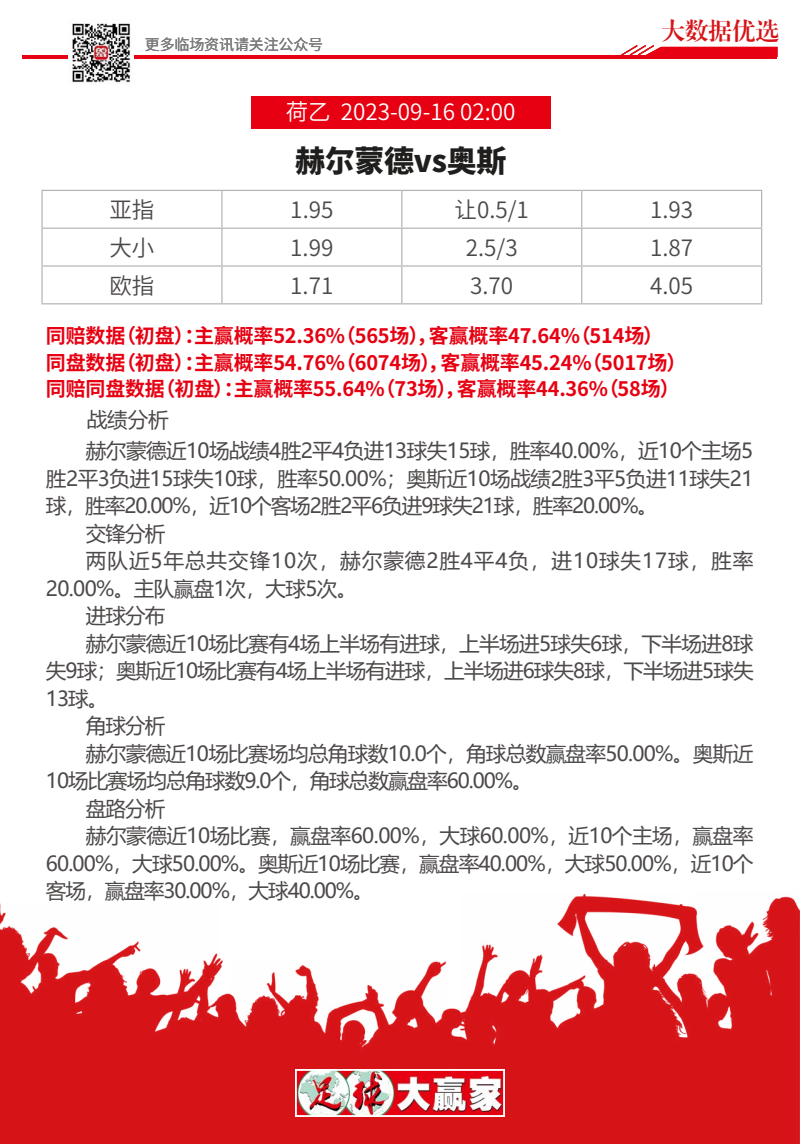
<style>
.page{position:relative;width:800px;height:1144px;background:#fff}
.page>*{position:absolute;margin:0;border:0;box-sizing:border-box;transform-origin:0 0}
.t1{font:900 30px "Noto Sans Hans";letter-spacing:-.01em;color:#1f1e1d}
.t2{font:23.75px "CT Biao Song SJ";letter-spacing:-.01em;color:#d61418}
.t3{font:600 22.5px "Noto Sans Hans";color:#4c4948}
.t4{font:600 22.5px "Noto Sans Hans";color:#fff}
.t5{font:20.62px "Microsoft Ya Hei";letter-spacing:-.035em;color:#4c4948}
.t6{font:20.62px "Microsoft Ya Hei";letter-spacing:.045em;color:#4c4948}
.t7{font:700 20px/26.2px "Noto Sans Hans";letter-spacing:-.01em;color:#e60012}
.t8{font:600 15px "Noto Sans Hans";letter-spacing:-.01em;color:#7d7d7d}
</style>
<div class="page">
<img style="left:0;top:893px;width:800px;height:251px">
<img style="left:298px;top:1072px;width:204px;height:42px">
<div style="left:295px;top:1069px;width:210px;height:48px;border:2px solid #fff"></div>
<img style="left:72px;top:23px;width:59px;height:60px">
<hr style="left:22px;top:55px;width:755px;height:4px;background:#e60012">
<svg style="left:621px;top:45px;width:156px;height:10px"></svg>
<hr style="left:41px;top:190px;width:181px;height:1px;background:#b5b6b6">
<hr style="left:41px;top:191px;width:2px;height:37px;background:#b5b6b6">
<hr style="left:222px;top:190px;width:180px;height:1px;background:#b5b6b6">
<hr style="left:221px;top:191px;width:2px;height:37px;background:#b5b6b6">
<hr style="left:402px;top:190px;width:180px;height:1px;background:#b5b6b6">
<hr style="left:401px;top:191px;width:1px;height:37px;background:#b5b6b6">
<hr style="left:582px;top:190px;width:180px;height:1px;background:#b5b6b6">
<hr style="left:581px;top:191px;width:1px;height:37px;background:#b5b6b6">
<hr style="left:761px;top:191px;width:1px;height:37px;background:#b5b6b6">
<hr style="left:41px;top:228px;width:181px;height:1px;background:#b5b6b6">
<hr style="left:41px;top:229px;width:2px;height:36px;background:#b5b6b6">
<hr style="left:222px;top:228px;width:180px;height:1px;background:#b5b6b6">
<hr style="left:221px;top:229px;width:2px;height:36px;background:#b5b6b6">
<hr style="left:402px;top:228px;width:180px;height:1px;background:#b5b6b6">
<hr style="left:401px;top:229px;width:1px;height:36px;background:#b5b6b6">
<hr style="left:582px;top:228px;width:180px;height:1px;background:#b5b6b6">
<hr style="left:581px;top:229px;width:1px;height:36px;background:#b5b6b6">
<hr style="left:761px;top:229px;width:1px;height:36px;background:#b5b6b6">
<hr style="left:41px;top:265px;width:181px;height:2px;background:#b5b6b6">
<hr style="left:41px;top:267px;width:2px;height:36px;background:#b5b6b6">
<hr style="left:222px;top:265px;width:180px;height:2px;background:#b5b6b6">
<hr style="left:221px;top:267px;width:2px;height:36px;background:#b5b6b6">
<hr style="left:402px;top:265px;width:180px;height:2px;background:#b5b6b6">
<hr style="left:401px;top:267px;width:1px;height:36px;background:#b5b6b6">
<hr style="left:582px;top:265px;width:180px;height:2px;background:#b5b6b6">
<hr style="left:581px;top:267px;width:1px;height:36px;background:#b5b6b6">
<hr style="left:761px;top:267px;width:1px;height:36px;background:#b5b6b6">
<hr style="left:41px;top:303px;width:181px;height:1px;background:#b5b6b6">
<hr style="left:222px;top:303px;width:180px;height:1px;background:#b5b6b6">
<hr style="left:402px;top:303px;width:180px;height:1px;background:#b5b6b6">
<hr style="left:582px;top:303px;width:180px;height:1px;background:#b5b6b6">
<div style="left:251px;top:96px;width:300px;height:33px;background:#e60012"></div>
<p class="t8" style="left:145px;top:36px;width:180px">更多临场资讯请关注公众号</p>
<p class="t4" style="left:286px;top:99px;width:231px">荷乙 2023-09-16 02:00</p>
<h1 class="t1" style="left:295px;top:144px;width:213px">赫尔蒙德vs奥斯</h1>
<p class="t2" style="left:661px;top:19px;width:119px">大数据优选</p>
<p class="t3" style="left:109px;top:197px;width:46px">亚指</p>
<p class="t3" style="left:290px;top:197px;width:45px">1.95</p>
<p class="t3" style="left:455px;top:197px;width:76px">让0.5/1</p>
<p class="t3" style="left:650px;top:197px;width:45px">1.93</p>
<p class="t3" style="left:109px;top:235px;width:46px">大小</p>
<p class="t3" style="left:290px;top:235px;width:45px">1.99</p>
<p class="t3" style="left:466px;top:235px;width:53px">2.5/3</p>
<p class="t3" style="left:650px;top:235px;width:45px">1.87</p>
<p class="t3" style="left:109px;top:273px;width:46px">欧指</p>
<p class="t3" style="left:290px;top:273px;width:45px">1.71</p>
<p class="t3" style="left:470px;top:273px;width:45px">3.70</p>
<p class="t3" style="left:650px;top:273px;width:45px">4.05</p>
<p class="t7" style="left:46px;top:323px;width:642px">同赔数据（初盘）：主赢概率52.36%（565场），客赢概率47.64%（514场）同盘数据（初盘）：主赢概率54.76%（6074场），客赢概率45.24%（5017场）同赔同盘数据（初盘）：主赢概率55.64%（73场），客赢概率44.36%（58场）</p>
<p class="t5" style="left:87px;top:406px;width:83px">战绩分析</p>
<p class="t5" style="left:86px;top:437px;width:669px">赫尔蒙德近10场战绩4胜2平4负进13球失15球，胜率40.00%，近10个主场5</p>
<p class="t5" style="left:46px;top:464px;width:709px">胜2平3负进15球失10球，胜率50.00%；奥斯近10场战绩2胜3平5负进11球失21</p>
<p class="t5" style="left:46px;top:492px;width:614px">球，胜率20.00%，近10个客场2胜2平6负进9球失21球，胜率20.00%。</p>
<p class="t5" style="left:86px;top:519px;width:81px">交锋分析</p>
<p class="t6" style="left:86px;top:547px;width:669px">两队近5年总共交锋10次，赫尔蒙德2胜4平4负，进10球失17球，胜率</p>
<p class="t5" style="left:46px;top:574px;width:313px">20.00%。主队赢盘1次，大球5次。</p>
<p class="t5" style="left:86px;top:602px;width:81px">进球分布</p>
<p class="t5" style="left:86px;top:629px;width:669px">赫尔蒙德近10场比赛有4场上半场有进球，上半场进5球失6球，下半场进8球</p>
<p class="t5" style="left:46px;top:657px;width:709px">失9球；奥斯近10场比赛有4场上半场有进球，上半场进6球失8球，下半场进5球失</p>
<p class="t5" style="left:46px;top:684px;width:64px">13球。</p>
<p class="t5" style="left:86px;top:712px;width:81px">角球分析</p>
<p class="t5" style="left:86px;top:739px;width:669px">赫尔蒙德近10场比赛场均总角球数10.0个，角球总数赢盘率50.00%。奥斯近</p>
<p class="t5" style="left:46px;top:767px;width:488px">10场比赛场均总角球数9.0个，角球总数赢盘率60.00%。</p>
<p class="t5" style="left:86px;top:794px;width:81px">盘路分析</p>
<p class="t5" style="left:86px;top:822px;width:669px">赫尔蒙德近10场比赛，赢盘率60.00%，大球60.00%，近10个主场，赢盘率</p>
<p class="t5" style="left:46px;top:849px;width:709px">60.00%，大球50.00%。奥斯近10场比赛，赢盘率40.00%，大球50.00%，近10个</p>
<p class="t5" style="left:46px;top:877px;width:329px">客场，赢盘率30.00%，大球40.00%。</p>
</div>
